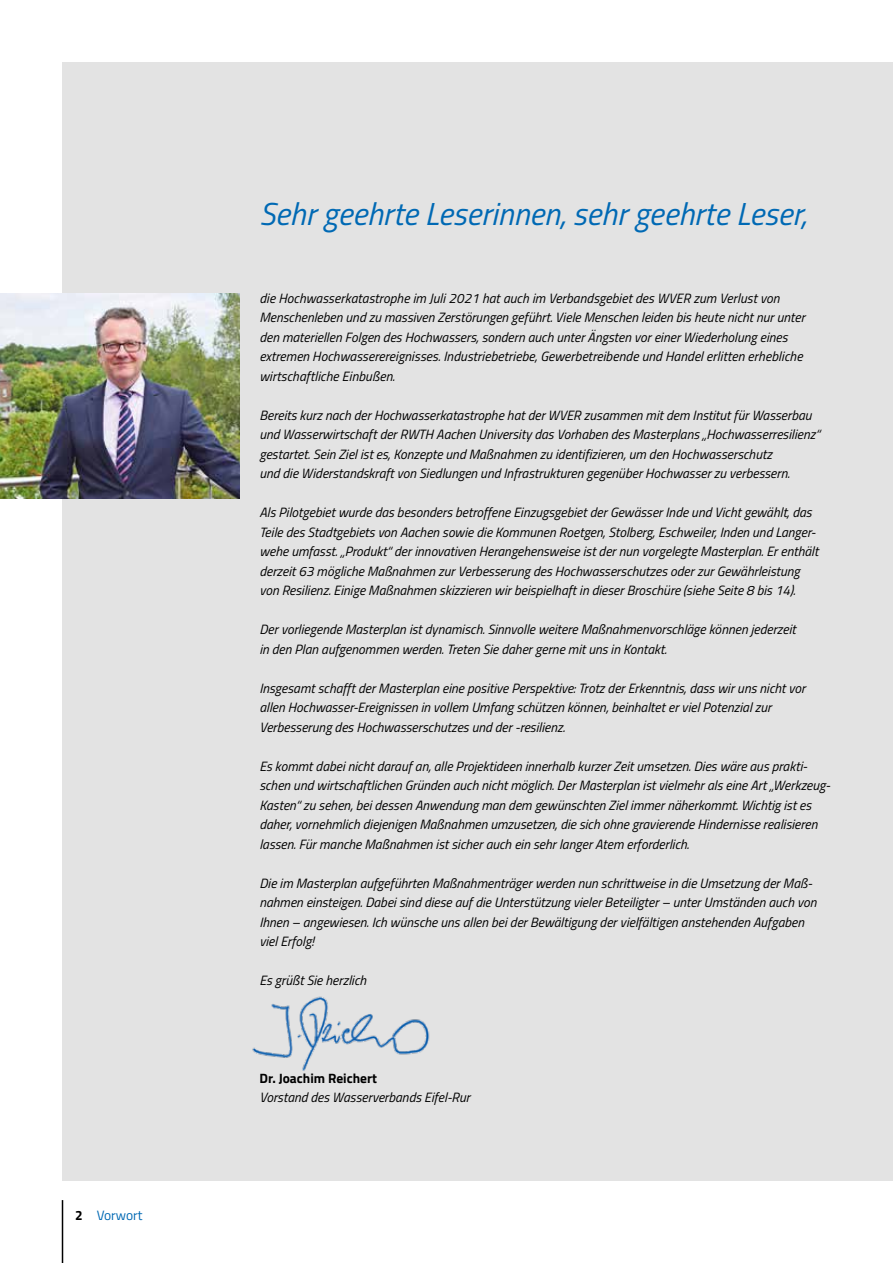
<style>
.page{position:relative;width:893px;height:1263px;background:#fff}
.page>*{position:absolute;margin:0;border:0;box-sizing:border-box;transform-origin:0 0}
.t1{font:italic 31.8px "Titillium Web";color:#0069b4}
.t2{font:italic 13.5px/19.5px "Titillium Web";color:#000}
.t3{font:700 13.5px "Titillium Web";color:#000}
.t4{font:13.5px "Titillium Web";color:#0069b4}
.s1{font-weight:700;color:#000}
</style>
<div class="page">
<div style="left:63px;top:62px;width:830px;height:1118px;background:#e3e3e3"></div>
<img style="left:0;top:294px;width:240px;height:204px">
<img style="left:252px;top:996px;width:178px;height:75px">
<hr style="left:62px;top:1200px;width:1px;height:63px;background:#000">
<p class="t4" style="left:75px;top:1205px;width:69px"><span class="s1">2</span> Vorwort</p>
<h1 class="t1" style="left:259px;top:191px;width:549px">Sehr geehrte Leserinnen, sehr geehrte Leser,</h1>
<p class="t2" style="left:259px;top:288px;width:547px">die Hochwasserkatastrophe im Juli 2021 hat auch im Verbandsgebiet des WVER zum Verlust von Menschenleben und zu massiven Zerstörungen geführt. Viele Menschen leiden bis heute nicht nur unter den materiellen Folgen des Hochwassers, sondern auch unter Ängsten vor einer Wiederholung eines extremen Hochwasserereignisses. Industriebetriebe, Gewerbetreibende und Handel erlitten erhebliche wirtschaftliche Einbußen.</p>
<p class="t2" style="left:259px;top:405px;width:562px">Bereits kurz nach der Hochwasserkatastrophe hat der WVER zusammen mit dem Institut für Wasserbau und Wasserwirtschaft der RWTH Aachen University das Vorhaben des Masterplans „Hochwasserresilienz“ gestartet. Sein Ziel ist es, Konzepte und Maßnahmen zu identifizieren, um den Hochwasserschutz<br>und die Widerstandskraft von Siedlungen und Infrastrukturen gegenüber Hochwasser zu verbessern.</p>
<p class="t2" style="left:259px;top:502px;width:560px">Als Pilotgebiet wurde das besonders betroffene Einzugsgebiet der Gewässer Inde und Vicht gewählt, das Teile des Stadtgebiets von Aachen sowie die Kommunen Roetgen, Stolberg, Eschweiler, Inden und Langer&shy;wehe umfasst. „Produkt“ der innovativen Herangehensweise ist der nun vorgelegte Masterplan. Er enthält derzeit 63 mögliche Maßnahmen zur Verbesserung des Hochwasserschutzes oder zur Gewährleistung von Resilienz. Einige Maßnahmen skizzieren wir beispielhaft in dieser Broschüre (siehe Seite 8 bis 14).</p>
<p class="t2" style="left:259px;top:619px;width:538px">Der vorliegende Masterplan ist dynamisch. Sinnvolle weitere Maßnahmenvorschläge können jederzeit in den Plan aufgenommen werden. Treten Sie daher gerne mit uns in Kontakt.</p>
<p class="t2" style="left:259px;top:678px;width:547px">Insgesamt schafft der Masterplan eine positive Perspektive: Trotz der Erkenntnis, dass wir uns nicht vor allen Hochwasser-Ereignissen in vollem Umfang schützen können, beinhaltet er viel Potenzial zur<br>Verbesserung des Hochwasserschutzes und der -resilienz.</p>
<p class="t2" style="left:259px;top:756px;width:572px">Es kommt dabei nicht darauf an, alle Projektideen innerhalb kurzer Zeit umsetzen. Dies wäre aus prakti&shy;schen und wirtschaftlichen Gründen auch nicht möglich. Der Masterplan ist vielmehr als eine Art „Werkzeug-Kasten“ zu sehen, bei dessen Anwendung man dem gewünschten Ziel immer näherkommt. Wichtig ist es daher, vornehmlich diejenigen Maßnahmen umzusetzen, die sich ohne gravierende Hindernisse realisieren lassen. Für manche Maßnahmen ist sicher auch ein sehr langer Atem erforderlich.</p>
<p class="t2" style="left:259px;top:873px;width:559px">Die im Masterplan aufgeführten Maßnahmenträger werden nun schrittweise in die Umsetzung der Maß&shy;nahmen einsteigen. Dabei sind diese auf die Unterstützung vieler Beteiligter – unter Umständen auch von Ihnen – angewiesen. Ich wünsche uns allen bei der Bewältigung der vielfältigen anstehenden Aufgaben viel Erfolg!</p>
<p class="t2" style="left:259px;top:970px;width:108px">Es grüßt Sie herzlich</p>
<p class="t3" style="left:259px;top:1068px;width:119px">Dr. Joachim Reichert</p>
<p class="t2" style="left:259px;top:1087px;width:212px">Vorstand des Wasserverbands Eifel-Rur</p>
</div>
